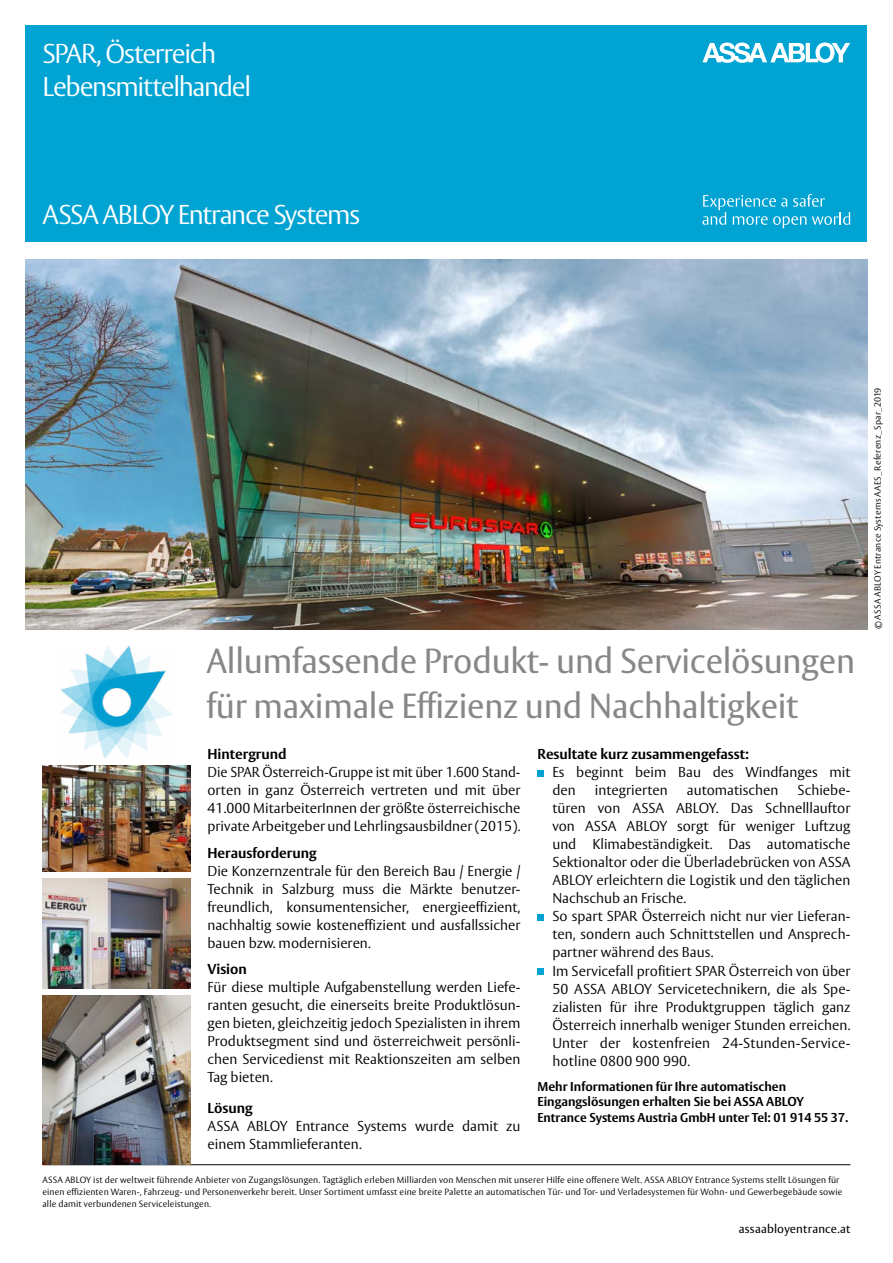
<style>
.page{position:relative;width:893px;height:1263px;background:#fff}
.page>*{position:absolute;margin:0;border:0;box-sizing:border-box;transform-origin:0 0}
.t1{font:34.5px/45px "ASSA Vesta";letter-spacing:-.005em;color:#878787}
.t2{font:300 27px/32.4px "ASSA Vesta";letter-spacing:-.05em;color:#fff}
.t3{font:300 14.25px/18px "ASSA Vesta";color:#000;text-align:justify}
.t4{font:700 14.25px "ASSA Vesta";color:#000}
.t5{font:700 12.75px/15.8px "ASSA Vesta";color:#000}
.t6{font:12px "ASSA Vesta";letter-spacing:.015em;color:#000}
.t7{font:300 9px/12px "ASSA Vesta";letter-spacing:.015em;color:#000}
</style>
<div class="page">
<div style="left:537px;top:770px;width:7px;height:6px;background:#00a3d2"></div>
<div style="left:537px;top:914px;width:7px;height:6px;background:#00a3d2"></div>
<div style="left:537px;top:968px;width:7px;height:6px;background:#00a3d2"></div>
<div style="left:26px;top:26px;width:841px;height:216px;background:#00a3d2"></div>
<img style="left:26px;top:259px;width:841px;height:370px">
<hr style="left:43px;top:1164px;width:807px;height:1px;background:#000">
<img style="left:43px;top:765px;width:147px;height:107px">
<img style="left:43px;top:878px;width:147px;height:111px">
<svg style="left:702px;top:42px;width:148px;height:21px"></svg>
<svg style="left:702px;top:194px;width:148px;height:34px"></svg>
<img style="left:61px;top:646px;width:112px;height:113px">
<img style="left:43px;top:995px;width:147px;height:170px">
<h2 class="t2" style="left:43px;top:39px;width:210px">SPAR, Österreich<br>Lebensmittelhandel</h2>
<h2 class="t2" style="left:43px;top:200px;width:319px">ASSA ABLOY Entrance Systems</h2>
<h1 class="t1" style="left:206px;top:640px;width:650px">Allumfassende Produkt- und Servicelösungen für maximale Effizienz und Nachhaltigkeit</h1>
<p class="t4" style="left:207px;top:746px;width:81px">Hintergrund</p>
<p class="t3" style="left:207px;top:764px;width:314px">Die SPAR Österreich-Gruppe ist mit über 1.600 Stand&shy;orten in ganz Österreich vertreten und mit über 41.000 MitarbeiterInnen der größte österreichische private Arbeitgeber und Lehrlingsausbildner (2015).</p>
<p class="t4" style="left:207px;top:844px;width:111px">Herausforderung</p>
<p class="t3" style="left:207px;top:863px;width:314px">Die Konzernzentrale für den Bereich Bau / Energie / Technik in Salzburg muss die Märkte benutzer&shy;freundlich, konsumentensicher, energieeffizient, nachhaltig sowie kosteneffizient und ausfallssicher bauen bzw. modernisieren.</p>
<p class="t4" style="left:207px;top:961px;width:41px">Vision</p>
<p class="t3" style="left:207px;top:979px;width:314px">Für diese multiple Aufgabenstellung werden Liefe&shy;ranten gesucht, die einerseits breite Produktlösun&shy;gen bieten, gleichzeitig jedoch Spezialisten in ihrem Produktsegment sind und österreichweit persönli&shy;chen Servicedienst mit Reaktionszeiten am selben Tag bieten.</p>
<p class="t4" style="left:207px;top:1099px;width:47px">Lösung</p>
<p class="t3" style="left:207px;top:1118px;width:314px">ASSA ABLOY Entrance Systems wurde damit zu einem Stammlieferanten.</p>
<p class="t4" style="left:537px;top:746px;width:213px">Resultate kurz zusammengefasst:</p>
<p class="t3" style="left:552px;top:764px;width:300px">Es beginnt beim Bau des Windfanges mit den</p>
<p class="t3" style="left:552px;top:782px;width:300px;text-align:left;text-indent:245px">Schiebe&shy;türen von ASSA ABLOY. Das Schnelllauftor von ASSA ABLOY sorgt für weniger Luftzug und Klimabeständigkeit. Das automatische Sektionaltor oder die Überladebrücken von ASSA ABLOY erleichtern die Logistik und den täglichen Nachschub an Frische.<br>So spart SPAR Österreich nicht nur vier Lieferan&shy;ten, sondern auch Schnittstellen und Ansprech&shy;partner während des Baus.<br>Im Servicefall profitiert SPAR Österreich von über 50 ASSA ABLOY Servicetechnikern, die als Spe&shy;zialisten für ihre Produktgruppen täglich ganz Österreich innerhalb weniger Stunden erreichen.<br>Unter der kostenfreien 24-Stunden-Service&shy;hotline 0800 900 990.</p>
<p class="t5" style="left:537px;top:1079px;width:312px">Mehr Informationen für Ihre automatischen<br>Eingangslösungen erhalten Sie bei ASSA ABLOY<br>Entrance Systems Austria GmbH unter Tel: 01 914 55 37.</p>
<p class="t3" style="left:595px;top:782px;width:74px">integrierten</p>
<p class="t3" style="left:687px;top:782px;width:93px">automatischen</p>
<p class="t7" style="left:43px;top:1174px;width:801px">ASSA ABLOY ist der weltweit führende Anbieter von Zugangslösungen. Tagtäglich erleben Milliarden von Menschen mit unserer Hilfe eine offenere Welt. ASSA ABLOY Entrance Systems stellt Lösungen für einen effizienten Waren-, Fahrzeug- und Personenverkehr bereit. Unser Sortiment umfasst eine breite Palette an automatischen Tür- und Tor- und Verladesystemen für Wohn- und Gewerbegebäude sowie alle damit verbundenen Serviceleistungen.</p>
<p class="t6" style="left:739px;top:1222px;width:113px">assaabloyentrance.at</p>
<p class="t7" style="left:872px;top:629px;width:243px;rotate:-90deg">© ASSA ABLOY Entrance Systems AAES_Referenz_Spar_2019</p>
</div>
